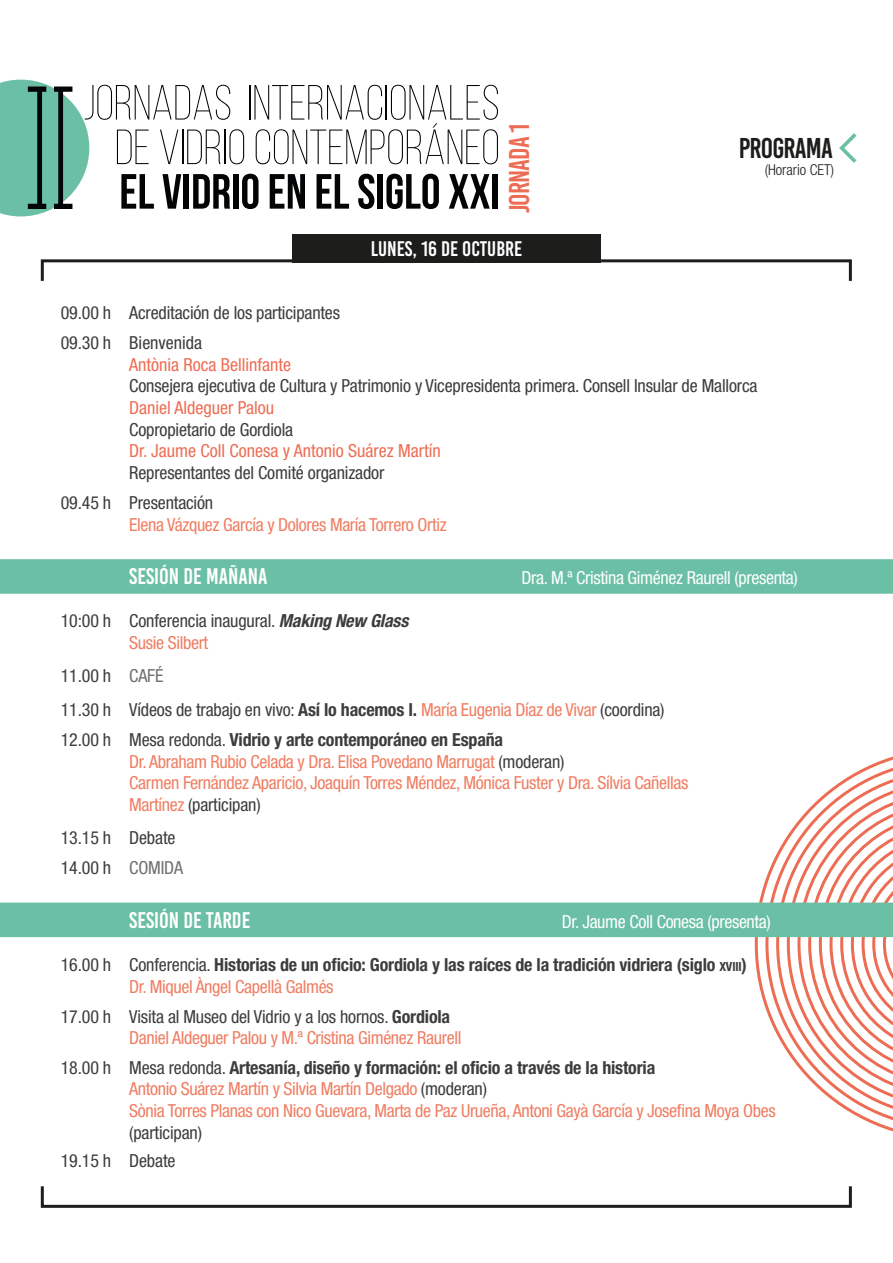
<style>
.page{position:relative;width:893px;height:1263px;background:#fff}
.page>*{position:absolute;margin:0;border:0;box-sizing:border-box;transform-origin:0 0}
.t1{font:28.5px "Bebas Kai";letter-spacing:-.03em;color:#1d1d1b}
.t2{font:28.5px "Bebas Kai";letter-spacing:-.03em;color:#ed6d54}
.t3{font:22.5px "Bebas Kai";color:#fff}
.t4{font:21px "Bebas Kai";color:#fff}
.t5{font:condensed 18px "Helvetica Neue LT Std";letter-spacing:-.01em;color:#3d3d3c}
.t6{font:condensed 18px/21.6px "Helvetica Neue LT Std";letter-spacing:-.02em;color:#ef7e63}
.t7{font:700 condensed 18px "Helvetica Neue LT Std";letter-spacing:-.01em;color:#3d3d3c}
.t8{font:condensed 18px "Helvetica Neue LT Std";color:#ed6d54}
.t9{font:condensed 18px "Helvetica Neue LT Std";letter-spacing:-.02em;color:#fff}
.t10{font:condensed 18px "Helvetica Neue LT Std";letter-spacing:-.01em;color:#70706f}
.t11{font:300 condensed 15px "Helvetica Neue LT Std";color:#1d1d1b}
.s1{font-weight:700;font-style:italic}
.s2{font-weight:700}
.s3{color:#ef7e63}
.s4{font-weight:400}
.s5{color:#3d3d3c}
.s6{font-size:12.6px}
</style>
<div class="page">
<svg style="left:753px;top:756px;width:140px;height:376px"></svg>
<svg style="left:839px;top:133px;width:17px;height:30px"></svg>
<div style="left:292px;top:234px;width:309px;height:28px;background:#1d1d1b"></div>
<div style="left:41px;top:259px;width:811px;height:23px;border:3px solid #1d1d1b"></div>
<div style="left:0;top:902px;width:893px;height:35px;background:#6abfa5"></div>
<div style="left:0;top:559px;width:893px;height:35px;background:#6abfa5"></div>
<div style="left:41px;top:1185px;width:811px;height:23px;border:3px solid #1d1d1b"></div>
<svg style="left:0;top:80px;width:498px;height:136px"></svg>
<div style="left:492px;top:174px;width:6px;height:35px;background:#030405"></div>
<p class="t2" style="left:504px;top:213px;width:91px;rotate:-90deg">JORNADA 1</p>
<p class="t4" style="left:371px;top:237px;width:153px">LUNES, 16 DE OCTUBRE</p>
<p class="t1" style="left:739px;top:133px;width:96px">PROGRAMA</p>
<p class="t11" style="left:765px;top:161px;width:71px">(Horario CET)</p>
<p class="t5" style="left:61px;top:302px;width:52px">09.00 h</p>
<p class="t5" style="left:129px;top:302px;width:212px">Acreditación de los participantes</p>
<p class="t5" style="left:61px;top:332px;width:52px">09.30 h</p>
<p class="t5" style="left:129px;top:332px;width:74px">Bienvenida</p>
<p class="t8" style="left:129px;top:354px;width:163px">Antònia Roca Bellinfante</p>
<p class="t5" style="left:129px;top:376px;width:630px">Consejera ejecutiva de Cultura y Patrimonio y Vicepresidenta primera. Consell Insular de Mallorca</p>
<p class="t8" style="left:129px;top:397px;width:146px">Daniel Aldeguer Palou</p>
<p class="t5" style="left:129px;top:419px;width:165px">Copropietario de Gordiola</p>
<p class="t8" style="left:129px;top:440px;width:313px">Dr. Jaume Coll Conesa y Antonio Suárez Martín</p>
<p class="t5" style="left:129px;top:462px;width:257px">Representantes del Comité organizador</p>
<p class="t5" style="left:61px;top:492px;width:52px">09.45 h</p>
<p class="t5" style="left:129px;top:492px;width:85px">Presentación</p>
<p class="t6" style="left:129px;top:514px;width:319px">Elena Vázquez García y Dolores María Torrero Ortiz</p>
<p class="t3" style="left:129px;top:564px;width:140px">SESIÓN DE MAÑANA</p>
<p class="t9" style="left:522px;top:567px;width:278px">Dra. M.ª Cristina Giménez Raurell (presenta)</p>
<p class="t5" style="left:61px;top:610px;width:52px">10:00 h</p>
<p class="t5" style="left:129px;top:610px;width:280px">Conferencia inaugural. <span class="s1">Making New Glass</span></p>
<p class="t6" style="left:129px;top:631px;width:80px">Susie Silbert</p>
<p class="t5" style="left:61px;top:665px;width:52px">11.00 h</p>
<p class="t10" style="left:129px;top:665px;width:36px">CAFÉ</p>
<p class="t5" style="left:61px;top:699px;width:52px">11.30 h</p>
<p class="t5" style="left:129px;top:699px;width:537px">Vídeos de trabajo en vivo: <span class="s2">Así lo hacemos I.</span> <span class="s3">María Eugenia Díaz de Vivar</span> (coordina)</p>
<p class="t5" style="left:61px;top:729px;width:52px">12.00 h</p>
<p class="t7" style="left:129px;top:729px;width:375px"><span class="s4">Mesa redonda.</span> Vidrio y arte contemporáneo en España</p>
<p class="t6" style="left:129px;top:750px;width:437px">Dr. Abraham Rubio Celada y Dra. Elisa Povedano Marrugat <span class="s5">(moderan)</span></p>
<p class="t6" style="left:129px;top:772px;width:561px">Carmen Fernández Aparicio, Joaquín Torres Méndez, Mónica Fuster y Dra. Sílvia Cañellas</p>
<p class="t5" style="left:129px;top:794px;width:133px"><span class="s3">Martínez</span> (participan)</p>
<p class="t5" style="left:61px;top:827px;width:52px">13.15 h</p>
<p class="t5" style="left:129px;top:827px;width:48px">Debate</p>
<p class="t5" style="left:61px;top:857px;width:52px">14.00 h</p>
<p class="t10" style="left:129px;top:857px;width:55px">COMIDA</p>
<p class="t3" style="left:129px;top:908px;width:123px">SESIÓN DE TARDE</p>
<p class="t9" style="left:562px;top:911px;width:211px">Dr. Jaume Coll Conesa (presenta)</p>
<p class="t5" style="left:61px;top:955px;width:52px">16.00 h</p>
<p class="t7" style="left:129px;top:954px;width:619px"><span class="s4">Conferencia.</span> Historias de un oficio: Gordiola y las raíces de la tradición vidriera (siglo <span class="s6">xviii</span>)</p>
<p class="t6" style="left:129px;top:976px;width:206px">Dr. Miquel Àngel Capellà Galmés</p>
<p class="t5" style="left:61px;top:1006px;width:52px">17.00 h</p>
<p class="t5" style="left:129px;top:1006px;width:322px">Visita al Museo del Vidrio y a los hornos. <span class="s2">Gordiola</span></p>
<p class="t6" style="left:129px;top:1027px;width:334px">Daniel Aldeguer Palou y M.ª Cristina Giménez Raurell</p>
<p class="t5" style="left:61px;top:1057px;width:52px">18.00 h</p>
<p class="t7" style="left:129px;top:1056px;width:527px"><span class="s4">Mesa redonda.</span> Artesanía, diseño y formación: el oficio a través de la historia</p>
<p class="t6" style="left:129px;top:1078px;width:359px">Antonio Suárez Martín y Silvia Martín Delgado <span class="s5">(moderan)</span></p>
<p class="t6" style="left:129px;top:1099px;width:648px">Sònia Torres Planas con Nico Guevara, Marta de Paz Urueña, Antoni Gayà García y Josefina Moya Obes <span class="s5">(participan)</span></p>
<p class="t5" style="left:61px;top:1150px;width:52px">19.15 h</p>
<p class="t5" style="left:129px;top:1150px;width:48px">Debate</p>
</div>
